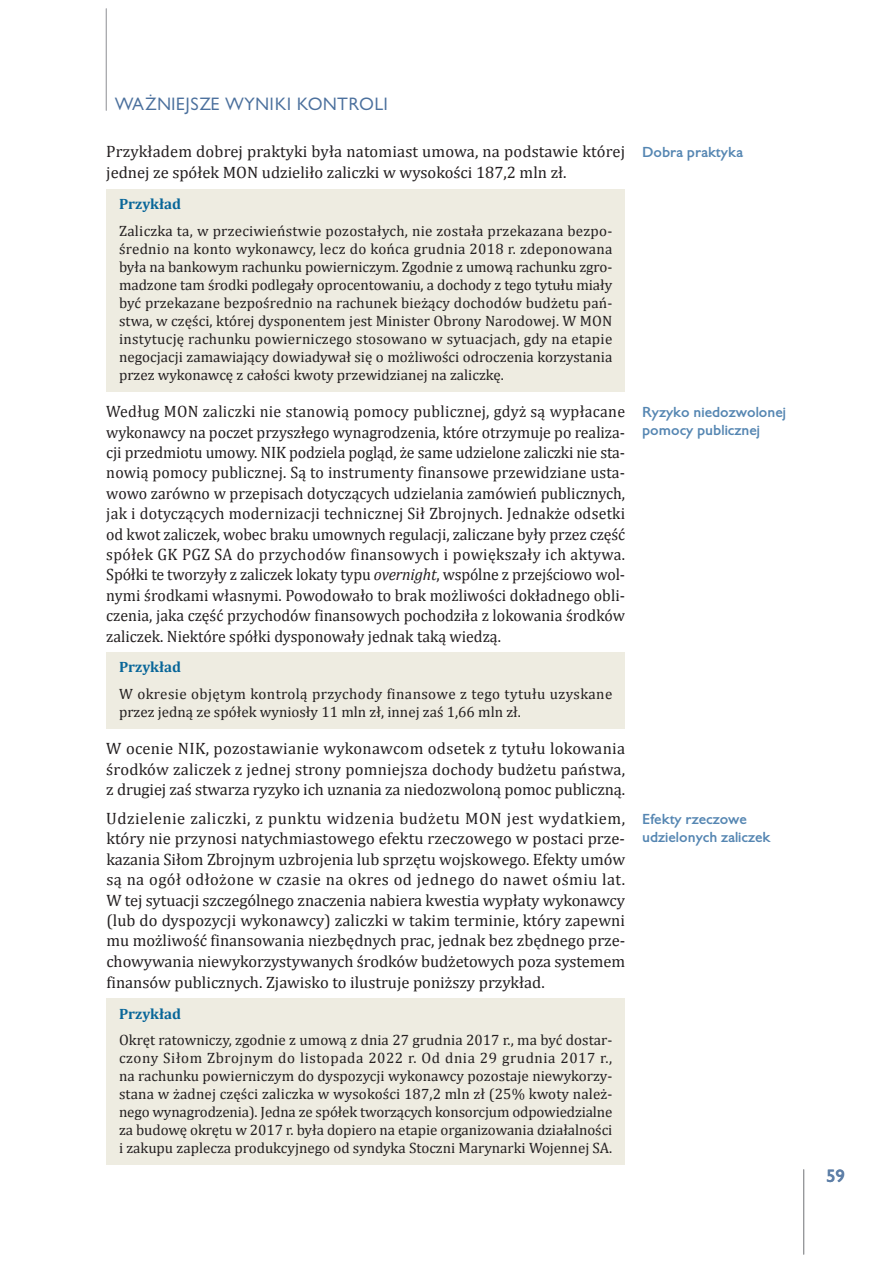
<style>
.page{position:relative;width:893px;height:1263px;background:#fff}
.page>*{position:absolute;margin:0;border:0;box-sizing:border-box;transform-origin:0 0}
.t1{font:16.5px/20.4px "Cambria";color:#231f20;text-align:justify}
.t2{font:16.5px/20.4px "Cambria";color:#231f20;text-align:justify;scale:.96 1}
.t3{font:16.5px "Gilead TTEFN";letter-spacing:.05em;color:#4b709d}
.t4{font:700 16.5px "Gilead TTEFN";color:#5f80a8}
.t5{font:15px/18px "Cambria";color:#231f20;text-align:justify}
.t6{font:700 15px "Cambria";color:#086699}
.t7{font:700 13.5px/18px "Gilead TTEFN";color:#5586b2}
.s1{font-style:italic}
</style>
<div class="page">
<hr style="left:106px;top:9px;width:1px;height:102px;background:#a8a9ad">
<hr style="left:803px;top:1169px;width:1px;height:85px;background:#939598">
<div style="left:106px;top:189px;width:519px;height:40px;background:#eeece1"></div>
<div style="left:106px;top:215px;width:519px;height:176px;background:#eeece1"></div>
<div style="left:106px;top:652px;width:519px;height:41px;background:#eeece1"></div>
<div style="left:106px;top:679px;width:519px;height:50px;background:#eeece1"></div>
<div style="left:106px;top:998px;width:519px;height:41px;background:#eeece1"></div>
<div style="left:106px;top:1025px;width:519px;height:140px;background:#eeece1"></div>
<p class="t3" style="left:115px;top:93px;width:275px">WAŻNIEJSZE WYNIKI KONTROLI</p>
<p class="t1" style="left:106px;top:141px;width:520px;line-height:21px">Przykładem dobrej praktyki była natomiast umowa, na podstawie której jednej ze spółek MON udzieliło zaliczki w wysokości 187,2 mln zł.</p>
<p class="t6" style="left:119px;top:193px;width:64px">Przykład</p>
<p class="t5" style="left:119px;top:222px;width:495px">Zaliczka ta, w przeciwieństwie pozostałych, nie została przekazana bezpo&shy;średnio na konto wykonawcy, lecz do końca grudnia 2018 r. zdeponowana była na bankowym rachunku powierniczym. Zgodnie z umową rachunku zgro&shy;madzone tam środki podlegały oprocentowaniu, a dochody z tego tytułu miały być przekazane bezpośrednio na rachunek bieżący dochodów budżetu pań&shy;stwa, w części, której dysponentem jest Minister Obrony Narodowej. W MON instytucję rachunku powierniczego stosowano w sytuacjach, gdy na etapie negocjacji zamawiający dowiadywał się o możliwości odroczenia korzystania przez wykonawcę z całości kwoty przewidzianej na zaliczkę.</p>
<p class="t2" style="left:106px;top:401px;width:542px">Według MON zaliczki nie stanowią pomocy publicznej, gdyż są wypłacane wykonawcy na poczet przyszłego wynagrodzenia, które otrzymuje po realiza&shy;cji przedmiotu umowy. NIK podziela pogląd, że same udzielone zaliczki nie sta&shy;nowią pomocy publicznej. Są to instrumenty finansowe przewidziane usta&shy;wowo zarówno w przepisach dotyczących udzielania zamówień publicznych, jak i dotyczących modernizacji technicznej Sił Zbrojnych. Jednakże odsetki od kwot zaliczek, wobec braku umownych regulacji, zaliczane były przez część spółek GK PGZ SA do przychodów finansowych i powiększały ich aktywa.<br>Spółki te tworzyły z zaliczek lokaty typu <span class="s1">overnight</span>, wspólne z przejściowo wol&shy;nymi środkami własnymi. Powodowało to brak możliwości dokładnego obli&shy;czenia, jaka część przychodów finansowych pochodziła z lokowania środków zaliczek. Niektóre spółki dysponowały jednak taką wiedzą.</p>
<p class="t6" style="left:119px;top:657px;width:64px">Przykład</p>
<p class="t5" style="left:119px;top:685px;width:495px">W okresie objętym kontrolą przychody finansowe z tego tytułu uzyskane przez jedną ze spółek wyniosły 11 mln zł, innej zaś 1,66 mln zł.</p>
<p class="t1" style="left:106px;top:738px;width:520px">W ocenie NIK, pozostawianie wykonawcom odsetek z tytułu lokowania środków zaliczek z jednej strony pomniejsza dochody budżetu państwa, z drugiej zaś stwarza ryzyko ich uznania za niedozwoloną pomoc publiczną.</p>
<p class="t1" style="left:106px;top:808px;width:520px">Udzielenie zaliczki, z punktu widzenia budżetu MON jest wydatkiem, który nie przynosi natychmiastowego efektu rzeczowego w postaci prze&shy;kazania Siłom Zbrojnym uzbrojenia lub sprzętu wojskowego. Efekty umów są na ogół odłożone w czasie na okres od jednego do nawet ośmiu lat.<br>W tej sytuacji szczególnego znaczenia nabiera kwestia wypłaty wykonawcy (lub do dyspozycji wykonawcy) zaliczki w takim terminie, który zapewni mu możliwość finansowania niezbędnych prac, jednak bez zbędnego prze&shy;chowywania niewykorzystywanych środków budżetowych poza systemem finansów publicznych. Zjawisko to ilustruje poniższy przykład.</p>
<p class="t6" style="left:119px;top:1003px;width:64px">Przykład</p>
<p class="t5" style="left:119px;top:1031px;width:495px">Okręt ratowniczy, zgodnie z umową z dnia 27 grudnia 2017 r., ma być dostar&shy;czony Siłom Zbrojnym do listopada 2022 r. Od dnia 29 grudnia 2017 r., na rachunku powierniczym do dyspozycji wykonawcy pozostaje niewykorzy&shy;stana w żadnej części zaliczka w wysokości 187,2 mln zł (25% kwoty należ&shy;nego wynagrodzenia). Jedna ze spółek tworzących konsorcjum odpowiedzialne za budowę okrętu w 2017 r. była dopiero na etapie organizowania działalności i zakupu zaplecza produkcyjnego od syndyka Stoczni Marynarki Wojennej SA.</p>
<p class="t7" style="left:642px;top:143px;width:102px">Dobra praktyka</p>
<p class="t7" style="left:642px;top:403px;width:146px">Ryzyko niedozwolonej pomocy publicznej</p>
<p class="t7" style="left:642px;top:810px;width:130px">Efekty rzeczowe udzielonych zaliczek</p>
<p class="t4" style="left:826px;top:1165px;width:20px">59</p>
</div>
